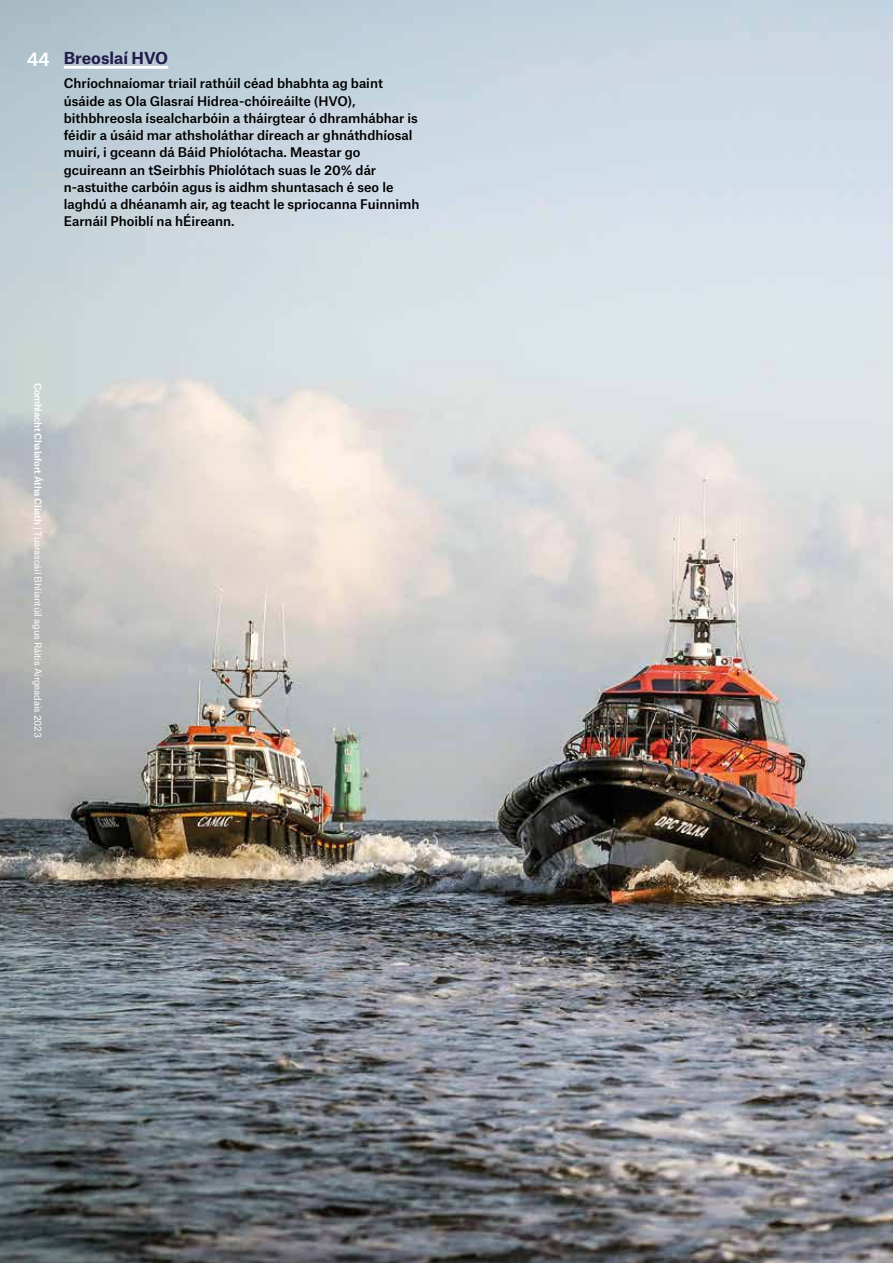
<style>
.page{position:relative;width:893px;height:1263px;background:#fff}
.page>*{position:absolute;margin:0;border:0;box-sizing:border-box;transform-origin:0 0}
.t1{font:700 15.75px "Atlas Grotesk";color:#221b4a}
.t2{font:500 12.75px/17.2px "Atlas Grotesk";color:#000}
.t3{font:9.3px "Atlas Grotesk";letter-spacing:-.02em;color:#fff}
.s1{font-weight:500;font-size:18px;color:#80cff5}
.s2{font-weight:500}
</style>
<div class="page">
<img style="left:0;top:0;width:893px;height:1263px">
<hr style="left:64px;top:66px;width:104px;height:3px;background:#fff">
<p class="t1" style="left:27px;top:45px;width:143px"><span class="s1">44</span> Breoslaí HVO</p>
<p class="t2" style="left:64px;top:74px;width:357px">Chríochnaíomar triail rathúil céad bhabhta ag baint úsáide as Ola Glasraí Hidrea-chóireáilte (HVO), bithbhreosla ísealcharbóin a tháirgtear ó dhramhábhar is féidir a úsáid mar athsholáthar díreach ar ghnáthdhíosal muirí, i gceann dá Báid Phíolótacha. Meastar go gcuireann an tSeirbhís Phíolótach suas le 20% dár n-astuithe carbóin agus is aidhm shuntasach é seo le laghdú a dhéanamh air, ag teacht le spriocanna Fuinnimh Earnáil Phoiblí na hÉireann.</p>
<p class="t3" style="left:46px;top:383px;width:356px;rotate:90deg"><span class="s2">Comhlacht Chalafort Átha Cliath</span> | Tuarascáil Bhliantúil agus Ráitis Airgeadais 2023</p>
</div>
